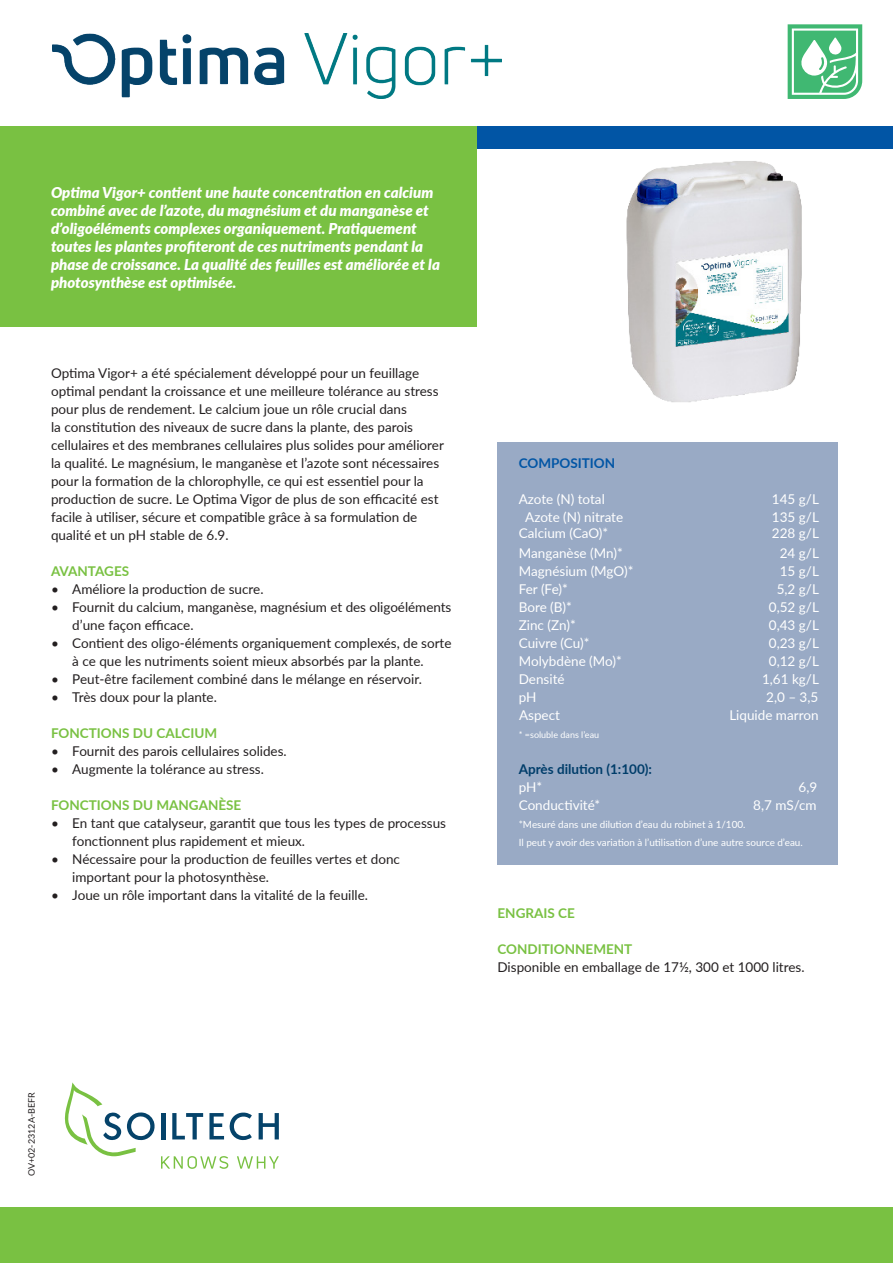
<style>
.page{position:relative;width:893px;height:1263px;background:#fff}
.page>*{position:absolute;margin:0;border:0;box-sizing:border-box;transform-origin:0 0}
.t1{font:italic 900 15px/18px "Lato";color:#fff}
.t2{font:13.5px/18px "Lato";color:#231f20}
.t3{font:13.5px "Lato";color:#fff}
.t4{font:700 13.5px "Lato";color:#79c142}
.t5{font:700 13.5px "Lato";color:#003d6a}
.t6{font:700 13.5px "Lato";color:#0155a5}
.t7{font:9.9px "Lato";color:#fff}
.t8{font:9px "Lato";color:#fff}
.t9{font:9px "Lato";color:#231f20}
</style>
<div class="page">
<div style="left:497px;top:443px;width:341px;height:422px;background:#99aac5"></div>
<div style="left:0;top:126px;width:893px;height:23px;background:#0155a5"></div>
<div style="left:0;top:1208px;width:893px;height:55px;background:#79c142"></div>
<div style="left:0;top:149px;width:476px;height:178px;background:#79c142"></div>
<div style="left:0;top:126px;width:476px;height:23px;background:#79c142"></div>
<svg style="left:64px;top:1082px;width:215px;height:87px"></svg>
<img style="left:626px;top:161px;width:176px;height:242px">
<img style="left:52px;top:33px;width:450px;height:66px">
<svg style="left:787px;top:24px;width:76px;height:75px"></svg>
<p class="t1" style="left:51px;top:183px;width:384px">Optima Vigor+ contient une haute concentration en calcium</p>
<p class="t1" style="left:51px;top:201px;width:379px">combiné avec de l’azote, du magnésium et du manganèse et</p>
<p class="t1" style="left:51px;top:219px;width:367px">d’oligoéléments complexes organiquement. Pratiquement</p>
<p class="t1" style="left:51px;top:237px;width:390px">toutes les plantes profiteront de ces nutriments pendant la phase de croissance. La qualité des feuilles est améliorée et la photosynthèse est optimisée.</p>
<p class="t2" style="left:51px;top:364px;width:394px">Optima Vigor+ a été spécialement développé pour un feuillage optimal pendant la croissance et une meilleure tolérance au stress pour plus de rendement. Le calcium joue un rôle crucial dans<br>la constitution des niveaux de sucre dans la plante, des parois cellulaires et des membranes cellulaires plus solides pour améliorer la qualité. Le magnésium, le manganèse et l’azote sont nécessaires pour la formation de la chlorophylle, ce qui est essentiel pour la production de sucre. Le Optima Vigor de plus de son efficacité est facile à utiliser, sécure et compatible grâce à sa formulation de qualité et un pH stable de 6.9.</p>
<p class="t4" style="left:51px;top:561px;width:80px">AVANTAGES</p>
<p class="t2" style="left:51px;top:580px;width:214px">• Améliore la production de sucre.</p>
<p class="t2" style="left:72px;top:598px;width:381px;text-indent:-21px">• Fournit du calcium, manganèse, magnésium et des oligoéléments d’une façon efficace.</p>
<p class="t2" style="left:51px;top:634px;width:402px;text-align:center">• Contient des oligo-éléments organiquement complexés, de sorte à ce que les nutriments soient mieux absorbés par la plante.</p>
<p class="t2" style="left:51px;top:670px;width:373px">• Peut-être facilement combiné dans le mélange en réservoir.</p>
<p class="t2" style="left:51px;top:688px;width:167px">• Très doux pour la plante.</p>
<p class="t4" style="left:51px;top:723px;width:168px">FONCTIONS DU CALCIUM</p>
<p class="t2" style="left:51px;top:742px;width:237px">• Fournit des parois cellulaires solides.</p>
<p class="t2" style="left:51px;top:760px;width:214px">• Augmente la tolérance au stress.</p>
<p class="t4" style="left:51px;top:795px;width:192px">FONCTIONS DU MANGANÈSE</p>
<p class="t2" style="left:72px;top:814px;width:375px;text-indent:-21px">• En tant que catalyseur, garantit que tous les types de processus fonctionnent plus rapidement et mieux.</p>
<p class="t2" style="left:72px;top:850px;width:329px;text-indent:-21px">• Nécessaire pour la production de feuilles vertes et donc important pour la photosynthèse.</p>
<p class="t2" style="left:51px;top:886px;width:319px">• Joue un rôle important dans la vitalité de la feuille.</p>
<p class="t9" style="left:25px;top:1176px;width:86px;rotate:-90deg">OV+02-2312A-BEFR</p>
<p class="t6" style="left:519px;top:453px;width:98px">COMPOSITION</p>
<p class="t3" style="left:519px;top:489px;width:88px">Azote (N) total</p>
<p class="t3" style="left:772px;top:489px;width:48px">145 g/L</p>
<p class="t3" style="left:525px;top:507px;width:99px">Azote (N) nitrate</p>
<p class="t3" style="left:772px;top:507px;width:48px">135 g/L</p>
<p class="t3" style="left:519px;top:524px;width:91px">Calcium (CaO)*</p>
<p class="t3" style="left:772px;top:524px;width:48px">228 g/L</p>
<p class="t3" style="left:519px;top:543px;width:106px">Manganèse (Mn)*</p>
<p class="t3" style="left:780px;top:543px;width:41px">24 g/L</p>
<p class="t3" style="left:519px;top:561px;width:116px">Magnésium (MgO)*</p>
<p class="t3" style="left:780px;top:561px;width:41px">15 g/L</p>
<p class="t3" style="left:519px;top:579px;width:51px">Fer (Fe)*</p>
<p class="t3" style="left:777px;top:579px;width:44px">5,2 g/L</p>
<p class="t3" style="left:519px;top:597px;width:55px">Bore (B)*</p>
<p class="t3" style="left:769px;top:597px;width:52px">0,52 g/L</p>
<p class="t3" style="left:519px;top:615px;width:58px">Zinc (Zn)*</p>
<p class="t3" style="left:769px;top:615px;width:52px">0,43 g/L</p>
<p class="t3" style="left:519px;top:633px;width:72px">Cuivre (Cu)*</p>
<p class="t3" style="left:769px;top:633px;width:52px">0,23 g/L</p>
<p class="t3" style="left:519px;top:651px;width:105px">Molybdène (Mo)*</p>
<p class="t3" style="left:769px;top:651px;width:52px">0,12 g/L</p>
<p class="t3" style="left:519px;top:669px;width:47px">Densité</p>
<p class="t3" style="left:762px;top:669px;width:58px">1,61 kg/L</p>
<p class="t3" style="left:519px;top:687px;width:19px">pH</p>
<p class="t3" style="left:766px;top:687px;width:54px">2,0 – 3,5</p>
<p class="t3" style="left:519px;top:705px;width:42px">Aspect</p>
<p class="t3" style="left:729px;top:705px;width:91px">Liquide marron</p>
<p class="t8" style="left:519px;top:728px;width:82px">* =soluble dans l’eau</p>
<p class="t5" style="left:519px;top:759px;width:135px">Après dilution (1:100):</p>
<p class="t3" style="left:519px;top:777px;width:25px">pH*</p>
<p class="t3" style="left:799px;top:777px;width:20px">6,9</p>
<p class="t3" style="left:519px;top:795px;width:83px">Conductivité*</p>
<p class="t3" style="left:753px;top:795px;width:65px">8,7 mS/cm</p>
<p class="t7" style="left:519px;top:817px;width:228px">*Mesuré dans une dilution d’eau du robinet à 1/100.</p>
<p class="t7" style="left:519px;top:835px;width:285px">Il peut y avoir des variation à l’utilisation d’une autre source d’eau.</p>
<p class="t4" style="left:497px;top:903px;width:79px">ENGRAIS CE</p>
<p class="t4" style="left:497px;top:939px;width:136px">CONDITIONNEMENT</p>
<p class="t2" style="left:497px;top:958px;width:309px">Disponible en emballage de 17½, 300 et 1000 litres.</p>
</div>
